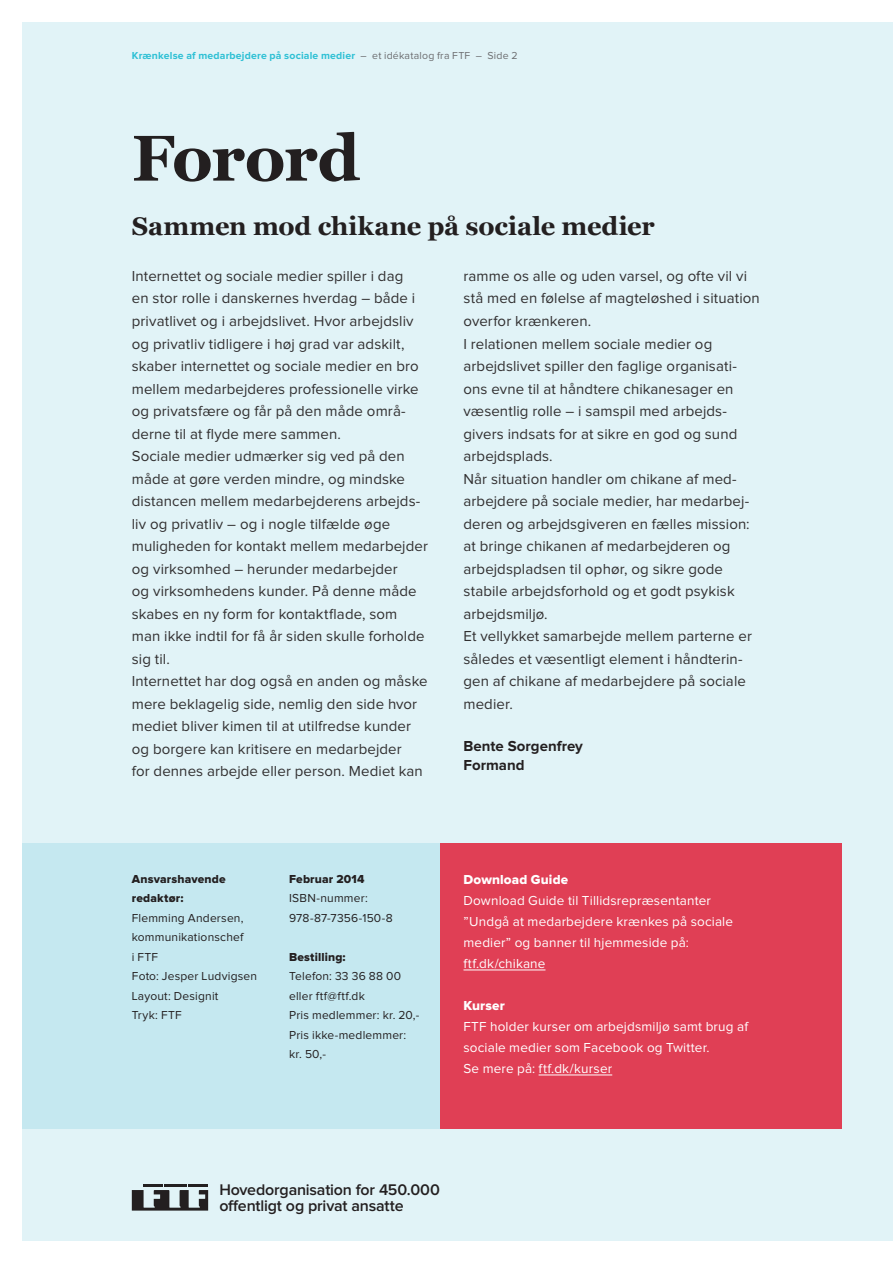
<style>
.page{position:relative;width:893px;height:1263px;background:#e1f3f7}
.page>*{position:absolute;margin:0;border:0;box-sizing:border-box;transform-origin:0 0}
.Top_header{font:700 64.5px "Georgia";letter-spacing:-.025em;color:#231f20}
.t1{font:700 25.5px "Georgia";letter-spacing:-.005em;color:#231f20}
.t2{font:600 16.05px "Proxima Nova";letter-spacing:-.01em;color:#231f20}
.Brød{font:15px/22.5px "Proxima Nova";letter-spacing:.005em;color:#312f30}
.Manchet_intro{font:700 15px "Proxima Nova";color:#231f20}
.Brød-2{font:13.5px/21px "Proxima Nova";letter-spacing:.01em;color:#fff}
.Brød-3{font:13.5px "Proxima Nova Extrabld";letter-spacing:.01em;color:#fff}
.Brød-4{font:12px/19.5px "Proxima Nova";letter-spacing:.015em;color:#231f20}
.Brød-5{font:12px/19.5px "Proxima Nova Extrabld";letter-spacing:.015em;color:#231f20}
.t3{font:700 10.5px "Proxima Nova";letter-spacing:.015em;color:#2ec0d5}
.s1{font-weight:400;color:#6c6d70}
</style>
<div class="page">
<div style="left:13px;top:843px;width:503px;height:285px;background:#c5e8f0"></div>
<div style="left:440px;top:843px;width:402px;height:285px;background:#e03f55"></div>
<hr style="left:144px;top:1184px;width:19px;height:3px;background:#231f20">
<hr style="left:165px;top:1184px;width:22px;height:3px;background:#231f20">
<hr style="left:189px;top:1184px;width:19px;height:3px;background:#231f20">
<svg style="left:132px;top:1190px;width:76px;height:20px"></svg>
<hr style="left:463px;top:970px;width:82px;height:1px;background:#fff">
<hr style="left:539px;top:1075px;width:73px;height:1px;background:#fff">
<div style="left:0;top:0;width:893px;height:21px;background:#fff"></div>
<div style="left:0;top:1242px;width:893px;height:21px;background:#fff"></div>
<div style="left:0;top:0;width:21px;height:1263px;background:#fff"></div>
<p class="t3" style="left:132px;top:51px;width:387px">Krænkelse af medarbejdere på sociale medier <span class="s1">– et idékatalog fra FTF – Side 2</span></p>
<p class="Top_header" style="left:132px;top:110px;width:230px">Forord</p>
<p class="t1" style="left:132px;top:207px;width:524px">Sammen mod chikane på sociale medier</p>
<p class="Brød" style="left:132px;top:265px;width:288px">Internettet og sociale medier spiller i dag en stor rolle i danskernes hverdag – både i privatlivet og i arbejdslivet. Hvor arbejdsliv og privatliv tidligere i høj grad var adskilt, skaber internettet og sociale medier en bro mellem medarbejderes professionelle virke og privatsfære og får på den måde områ&shy;derne til at flyde mere sammen.</p>
<p class="Brød" style="left:132px;top:445px;width:298px">Sociale medier udmærker sig ved på den måde at gøre verden mindre, og mindske distancen mellem medarbejderens arbejds&shy;liv og privatliv – og i nogle tilfælde øge muligheden for kontakt mellem medarbejder og virksomhed – herunder medarbejder<br>og virksomhedens kunder. På denne måde skabes en ny form for kontaktflade, som man ikke indtil for få år siden skulle forholde sig til.</p>
<p class="Brød" style="left:132px;top:670px;width:297px">Internettet har dog også en anden og måske mere beklagelig side, nemlig den side hvor mediet bliver kimen til at utilfredse kunder og borgere kan kritisere en medarbejder<br>for dennes arbejde eller person. Mediet kan</p>
<p class="Brød" style="left:463px;top:265px;width:298px">ramme os alle og uden varsel, og ofte vil vi stå med en følelse af magteløshed i situation overfor krænkeren.</p>
<p class="Brød" style="left:463px;top:333px;width:275px">I relationen mellem sociale medier og arbejdslivet spiller den faglige organisati&shy;ons evne til at håndtere chikanesager en væsentlig rolle – i samspil med arbejds&shy;givers indsats for at sikre en god og sund arbejdsplads.</p>
<p class="Brød" style="left:463px;top:468px;width:288px">Når situation handler om chikane af med&shy;arbejdere på sociale medier, har medarbej&shy;deren og arbejdsgiveren en fælles mission: at bringe chikanen af medarbejderen og arbejdspladsen til ophør, og sikre gode stabile arbejdsforhold og et godt psykisk arbejdsmiljø.</p>
<p class="Brød" style="left:463px;top:625px;width:290px">Et vellykket samarbejde mellem parterne er således et væsentligt element i håndterin&shy;gen af chikane af medarbejdere på sociale medier.</p>
<p class="Manchet_intro" style="left:463px;top:739px;width:121px">Bente Sorgenfrey</p>
<p class="Manchet_intro" style="left:463px;top:758px;width:63px">Formand</p>
<p class="Brød-5" style="left:132px;top:870px;width:95px">Ansvarshavende redaktør:</p>
<p class="Brød-4" style="left:132px;top:909px;width:113px;text-align:justify">Flemming Andersen, kommunikationschef i FTF</p>
<p class="Brød-4" style="left:132px;top:967px;width:127px">Foto: Jesper Ludvigsen</p>
<p class="Brød-4" style="left:132px;top:987px;width:88px">Layout: Designit</p>
<p class="Brød-4" style="left:132px;top:1006px;width:51px">Tryk: FTF</p>
<p class="Brød-5" style="left:289px;top:870px;width:77px">Februar 2014</p>
<p class="Brød-4" style="left:289px;top:889px;width:105px">ISBN-nummer:<br>978-87-7356-150-8</p>
<p class="Brød-5" style="left:289px;top:948px;width:58px">Bestilling:</p>
<p class="Brød-4" style="left:289px;top:967px;width:114px">Telefon: 33 36 88 00 eller ftf@ftf.dk</p>
<p class="Brød-4" style="left:289px;top:1006px;width:132px">Pris medlemmer: kr. 20,-</p>
<p class="Brød-4" style="left:289px;top:1026px;width:119px">Pris ikke-medlemmer: kr. 50,-</p>
<p class="Brød-3" style="left:463px;top:873px;width:106px">Download Guide</p>
<p class="Brød-2" style="left:463px;top:891px;width:271px">Download Guide til Tillidsrepræsentanter ”Undgå at medarbejdere krænkes på sociale medier” og banner til hjemmeside på:</p>
<p class="Brød-2" style="left:463px;top:954px;width:83px">ftf.dk/chikane</p>
<p class="Brød-3" style="left:463px;top:999px;width:43px">Kurser</p>
<p class="Brød-2" style="left:463px;top:1017px;width:286px">FTF holder kurser om arbejdsmiljø samt brug af sociale medier som Facebook og Twitter.</p>
<p class="Brød-2" style="left:463px;top:1059px;width:150px">Se mere på: ftf.dk/kurser</p>
<p class="t2" style="left:219px;top:1182px;width:222px">Hovedorganisation for 450.000</p>
<p class="t2" style="left:219px;top:1198px;width:186px">offentligt og privat ansatte</p>
</div>
